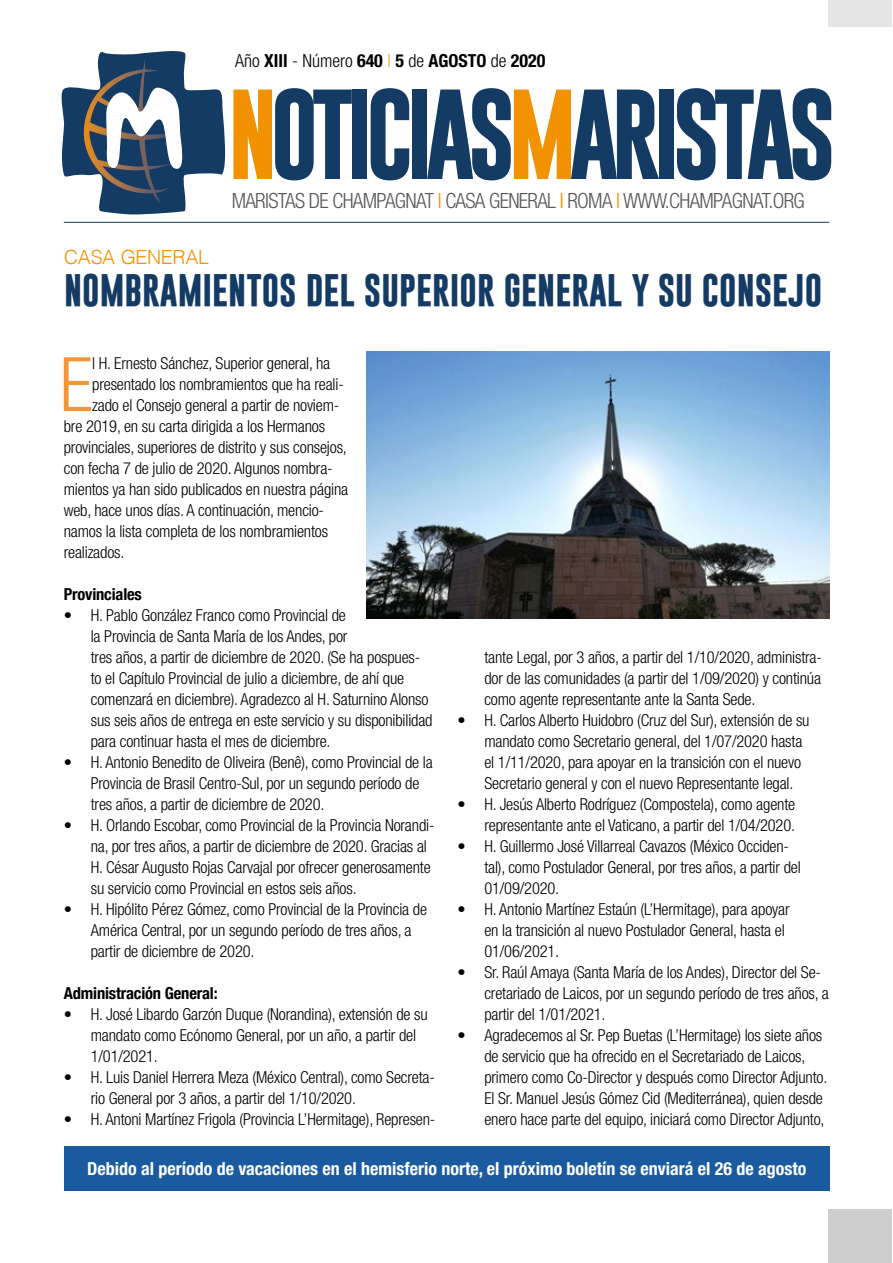
<style>
.page{position:relative;width:893px;height:1263px;background:#fff}
.page>*{position:absolute;margin:0;border:0;box-sizing:border-box;transform-origin:0 0}
.t1{font:700 91.5px "Gobold";letter-spacing:-.085em;color:#133b64}
.t2{font:300 condensed 75.3px "Helvetica Neue";color:#f49638}
.t3{font:700 33px "Gobold";color:#133b64}
.t4{font:300 condensed 21px "Helvetica Neue";letter-spacing:-.03em;color:#575756}
.t5{font:300 19.5px "Helvetica";letter-spacing:-.015em;color:#f39200}
.t6{font:700 condensed 18px "Helvetica Neue";color:#fff}
.t7{font:700 condensed 18px "Helvetica Neue";color:#000}
.t8{font:300 condensed 16.5px/21px "Helvetica Neue";letter-spacing:-.01em;color:#000}
.t9{font:700 condensed 16.5px "Helvetica Neue";letter-spacing:-.01em;color:#000}
.s1{font-weight:300}
.s2{font-weight:300;color:#f39200}
.s3{color:#f39200}
</style>
<div class="page">
<hr style="left:64px;top:222px;width:765px;height:1px;background:#133b64">
<svg style="left:61px;top:51px;width:165px;height:164px"></svg>
<div style="left:828px;top:1209px;width:64px;height:54px;background:#cfcece"></div>
<div style="left:828px;top:0;width:64px;height:27px;background:#e6e5e5"></div>
<div style="left:64px;top:1146px;width:766px;height:45px;background:#1a5a9f"></div>
<img style="left:366px;top:351px;width:464px;height:267px">
<p class="t7" style="left:235px;top:49px;width:312px"><span class="s1">Año</span> XIII <span class="s1">- Número</span> 640 <span class="s2">|</span> 5 <span class="s1">de</span> AGOSTO <span class="s1">de</span> 2020</p>
<h1 class="t1" style="left:228px;top:75px;width:610px"><span class="s3">N</span>OTICIAS<span class="s3">M</span>ARISTAS</h1>
<p class="t4" style="left:232px;top:189px;width:575px">MARISTAS DE CHAMPAGNAT <span class="s3">I</span> CASA GENERAL <span class="s3">I</span> ROMA <span class="s3">I</span> WWW.CHAMPAGNAT.ORG</p>
<p class="t5" style="left:64px;top:240px;width:146px">CASA GENERAL</p>
<h3 class="t3" style="left:64px;top:269px;width:759px">NOMBRAMIENTOS DEL SUPERIOR GENERAL Y SU CONSEJO</h3>
<h2 class="t2" style="left:60px;top:341px;width:35px">E</h2>
<p class="t8" style="left:92px;top:353px;width:240px">l H. Ernesto Sánchez, Superior general, ha</p>
<p class="t8" style="left:92px;top:374px;width:253px">presentado los nombramientos que ha reali-</p>
<p class="t8" style="left:92px;top:395px;width:249px">zado el Consejo general a partir de noviem-</p>
<p class="t8" style="left:64px;top:416px;width:263px">bre 2019, en su carta dirigida a los Hermanos</p>
<p class="t8" style="left:64px;top:437px;width:285px">provinciales, superiores de distrito y sus consejos,</p>
<p class="t8" style="left:64px;top:458px;width:270px">con fecha 7 de julio de 2020. Algunos nombra-</p>
<p class="t8" style="left:64px;top:479px;width:286px">mientos ya han sido publicados en nuestra página</p>
<p class="t8" style="left:64px;top:500px;width:262px">web, hace unos días. A continuación, mencio-</p>
<p class="t8" style="left:64px;top:521px;width:266px">namos la lista completa de los nombramientos</p>
<p class="t8" style="left:64px;top:542px;width:62px">realizados.</p>
<p class="t9" style="left:64px;top:580px;width:80px">Provinciales</p>
<p class="t8" style="left:91px;top:605px;width:343px;text-indent:-27px">• H. Pablo González Franco como Provincial de<br>la Provincia de Santa María de los Andes, por<br>tres años, a partir de diciembre de 2020. (Se ha pospues&shy;to el Capítulo Provincial de julio a diciembre, de ahí que comenzará en diciembre). Agradezco al H. Saturnino Alonso sus seis años de entrega en este servicio y su disponibilidad para continuar hasta el mes de diciembre.</p>
<p class="t8" style="left:91px;top:752px;width:344px;text-indent:-27px">• H. Antonio Benedito de Oliveira (Benê), como Provincial de la<br>Provincia de Brasil Centro-Sul, por un segundo período de tres años, a partir de diciembre de 2020.</p>
<p class="t8" style="left:91px;top:815px;width:345px;text-indent:-27px">• H. Orlando Escobar, como Provincial de la Provincia Norandi&shy;na, por tres años, a partir de diciembre de 2020. Gracias al H. César Augusto Rojas Carvajal por ofrecer generosamente su servicio como Provincial en estos seis años.</p>
<p class="t8" style="left:91px;top:899px;width:338px;text-indent:-27px">• H. Hipólito Pérez Gómez, como Provincial de la Provincia de<br>América Central, por un segundo período de tres años, a partir de diciembre de 2020.</p>
<p class="t9" style="left:64px;top:980px;width:155px">Administración General:</p>
<p class="t8" style="left:91px;top:1004px;width:339px;text-indent:-27px">• H. José Libardo Garzón Duque (Norandina), extensión de su mandato como Ecónomo General, por un año, a partir del<br>1/01/2021.</p>
<p class="t8" style="left:91px;top:1067px;width:346px;text-indent:-27px">• H. Luis Daniel Herrera Meza (México Central), como Secreta&shy;rio General por 3 años, a partir del 1/10/2020.</p>
<p class="t8" style="left:64px;top:1109px;width:373px">• H. Antoni Martínez Frigola (Provincia L’Hermitage), Represen-</p>
<p class="t8" style="left:484px;top:647px;width:339px;text-align:justify">tante Legal, por 3 años, a partir del 1/10/2020, administra&shy;dor de las comunidades (a partir del 1/09/2020) y continúa como agente representante ante la Santa Sede.</p>
<p class="t8" style="left:484px;top:710px;width:327px;text-indent:-27px">• H. Carlos Alberto Huidobro (Cruz del Sur), extensión de su mandato como Secretario general, del 1/07/2020 hasta el 1/11/2020, para apoyar en la transición con el nuevo Secretario general y con el nuevo Representante legal.</p>
<p class="t8" style="left:457px;top:794px;width:339px;text-align:right">• H. Jesús Alberto Rodríguez (Compostela), como agente representante ante el Vaticano, a partir del 1/04/2020.</p>
<p class="t8" style="left:484px;top:836px;width:318px;text-indent:-27px">• H. Guillermo José Villarreal Cavazos (México Occiden&shy;tal), como Postulador General, por tres años, a partir del<br>01/09/2020.</p>
<p class="t8" style="left:484px;top:899px;width:307px;text-indent:-27px">• H. Antonio Martínez Estaún (L’Hermitage), para apoyar en la transición al nuevo Postulador General, hasta el<br>01/06/2021.</p>
<p class="t8" style="left:484px;top:962px;width:346px;text-indent:-27px">• Sr. Raúl Amaya (Santa María de los Andes), Director del Se&shy;cretariado de Laicos, por un segundo período de tres años, a partir del 1/01/2021.</p>
<p class="t8" style="left:484px;top:1025px;width:344px;text-indent:-27px">• Agradecemos al Sr. Pep Buetas (L’Hermitage) los siete años de servicio que ha ofrecido en el Secretariado de Laicos, primero como Co-Director y después como Director Adjunto.<br>El Sr. Manuel Jesús Gómez Cid (Mediterránea), quien desde enero hace parte del equipo, iniciará como Director Adjunto,</p>
<p class="t6" style="left:87px;top:1158px;width:721px">Debido al período de vacaciones en el hemisferio norte, el próximo boletín se enviará el 26 de agosto</p>
</div>
